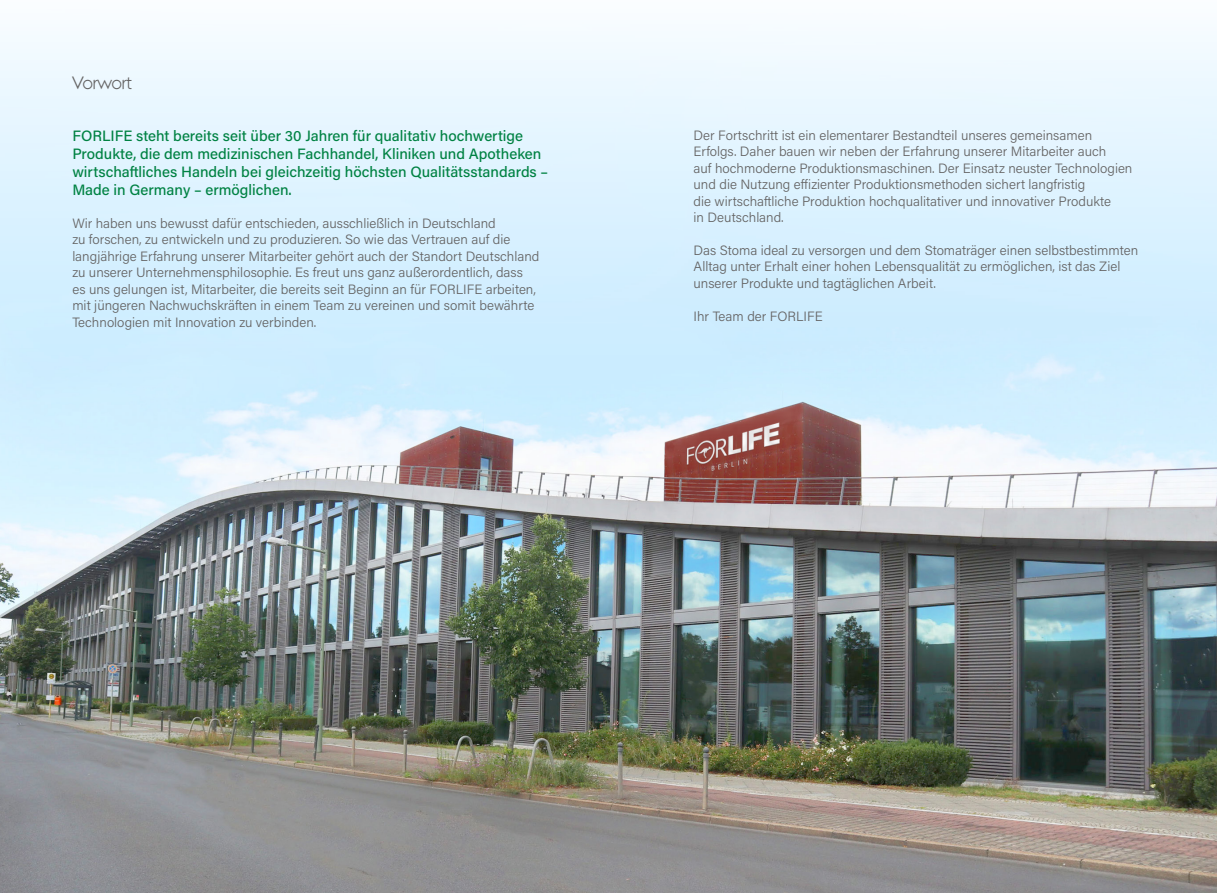
<style>
.page{position:relative;width:1217px;height:893px;background:#fff}
.page>*{position:absolute;margin:0;border:0;box-sizing:border-box;transform-origin:0 0}
.t1{font:18px "ITC Kabel Std";color:#646363}
.t2{font:500 15px/18px "Acumin Pro";color:#008243}
.t3{font:300 13.5px/16.5px "Acumin Pro";color:#646363}
</style>
<div class="page">
<img style="left:0;top:35px;width:1216px;height:858px">
<h1 class="t1" style="left:72px;top:72px;width:61px">Vorwort</h1>
<p class="t2" style="left:72px;top:126px;width:477px">FORLIFE steht bereits seit über 30 Jahren für qualitativ hochwertige Produkte, die dem medizinischen Fachhandel, Kliniken und Apotheken wirtschaftliches Handeln bei gleichzeitig höchsten Qualitätsstandards – Made in Germany – ermöglichen.</p>
<p class="t3" style="left:72px;top:214px;width:468px">Wir haben uns bewusst dafür entschieden, ausschließlich in Deutschland<br>zu forschen, zu entwickeln und zu produzieren. So wie das Vertrauen auf die langjährige Erfahrung unserer Mitarbeiter gehört auch der Standort Deutschland zu unserer Unternehmensphilosophie. Es freut uns ganz außerordentlich, dass es uns gelungen ist, Mitarbeiter, die bereits seit Beginn an für FORLIFE arbeiten, mit jüngeren Nachwuchskräften in einem Team zu vereinen und somit bewährte Technologien mit Innovation zu verbinden.</p>
<p class="t3" style="left:693px;top:126px;width:440px">Der Fortschritt ist ein elementarer Bestandteil unseres gemeinsamen Erfolgs. Daher bauen wir neben der Erfahrung unserer Mitarbeiter auch<br>auf hochmoderne Produktionsmaschinen. Der Einsatz neuster Technologien und die Nutzung effizienter Produktionsmethoden sichert langfristig<br>die wirtschaftliche Produktion hochqualitativer und innovativer Produkte<br>in Deutschland.</p>
<p class="t3" style="left:693px;top:241px;width:446px">Das Stoma ideal zu versorgen und dem Stomaträger einen selbstbestimmten<br>Alltag unter Erhalt einer hohen Lebensqualität zu ermöglichen, ist das Ziel unserer Produkte und tagtäglichen Arbeit.</p>
<p class="t3" style="left:693px;top:307px;width:130px">Ihr Team der FORLIFE</p>
</div>
